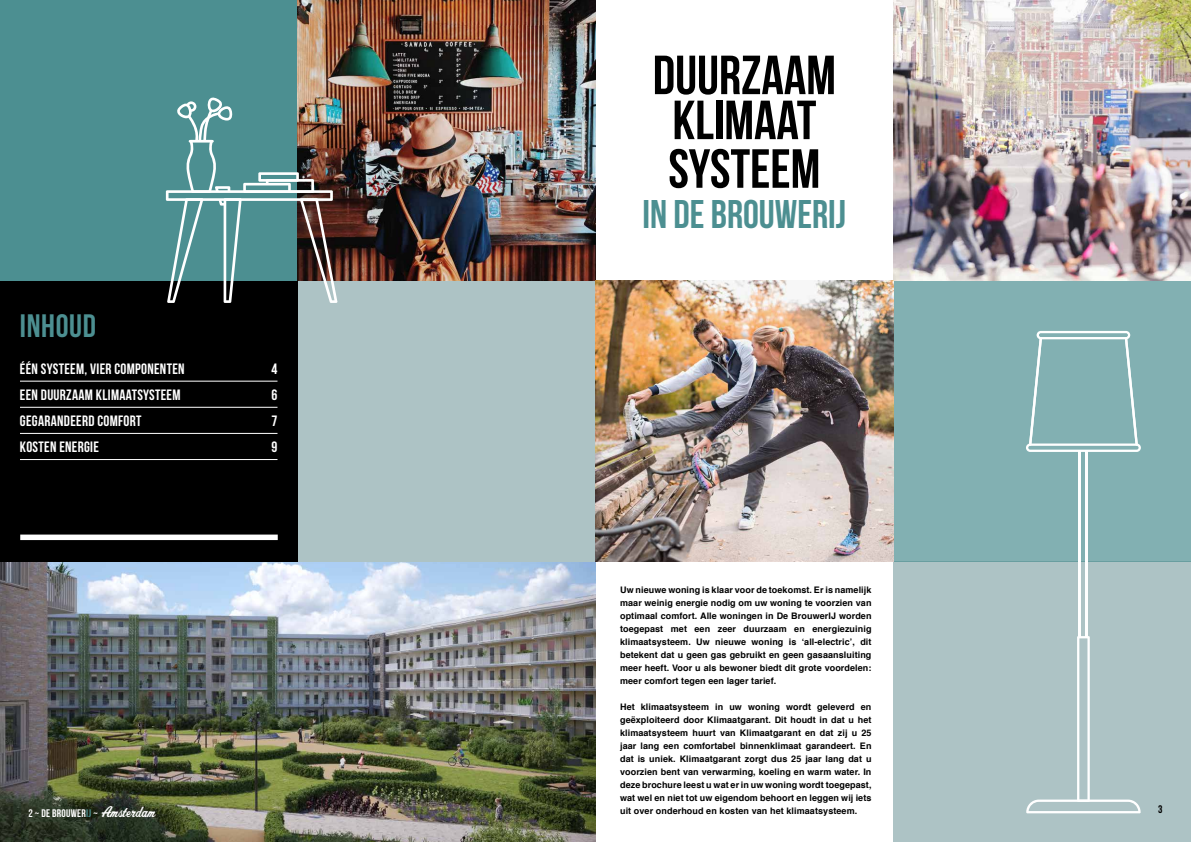
<style>
.page{position:relative;width:1191px;height:842px;background:#fff}
.page>*{position:absolute;margin:0;border:0;box-sizing:border-box;transform-origin:0 0}
.t1{font:55px/46.8px "Bebas Neue";color:#000}
.t2{font:40px "Bebas Neue";color:#4c8f91}
.t3{font:32.4px "Bebas Neue";letter-spacing:.02em;color:#4c8f91}
.t4{font:15px "Bebas Neue";letter-spacing:.02em;color:#fff}
.t5{font:11px "Bebas Neue";letter-spacing:.02em;color:#fff}
.t6{font:11px "Bebas Neue";color:#000}
.t7{font:700 9px/13px "Helvetica";letter-spacing:.01em;color:#000;text-align:justify}
.s1{color:#4c8f91}
.s2{font-family:"Aktuelle";font-size:17px}
</style>
<div class="page">
<div style="left:893px;top:561px;width:298px;height:281px;background:#adc3c5"></div>
<div style="left:893px;top:281px;width:298px;height:280px;background:#82b0b2"></div>
<img style="left:0;top:561px;width:595px;height:281px">
<div style="left:0;top:0;width:298px;height:281px;background:#4c8f91"></div>
<div style="left:298px;top:281px;width:297px;height:280px;background:#adc3c5"></div>
<img style="left:893px;top:0;width:298px;height:281px">
<img style="left:298px;top:0;width:297px;height:281px">
<img style="left:595px;top:281px;width:298px;height:280px">
<div style="left:0;top:281px;width:298px;height:280px;background:#000"></div>
<div style="left:20px;top:535px;width:258px;height:5px;background:#fff"></div>
<hr style="left:20px;top:459px;width:257px;height:1px;background:#fff">
<hr style="left:20px;top:433px;width:257px;height:1px;background:#fff">
<hr style="left:20px;top:407px;width:257px;height:1px;background:#fff">
<hr style="left:20px;top:381px;width:257px;height:1px;background:#fff">
<svg style="left:166px;top:97px;width:171px;height:206px"></svg>
<hr style="left:1078px;top:451px;width:3px;height:186px;background:#fff">
<hr style="left:1085px;top:451px;width:3px;height:186px;background:#fff">
<svg style="left:1026px;top:636px;width:114px;height:177px"></svg>
<svg style="left:1026px;top:331px;width:114px;height:121px"></svg>
<h3 class="t3" style="left:20px;top:308px;width:78px">INHOUD</h3>
<h3 class="t4" style="left:20px;top:360px;width:166px">ÉÉN SYSTEEM, VIER COMPONENTEN</h3>
<h3 class="t4" style="left:271px;top:360px;width:7px">4</h3>
<h3 class="t4" style="left:20px;top:386px;width:162px">EEN DUURZAAM KLIMAATSYSTEEM</h3>
<h3 class="t4" style="left:271px;top:386px;width:7px">6</h3>
<h3 class="t4" style="left:20px;top:412px;width:123px">GEGARANDEERD COMFORT</h3>
<h3 class="t4" style="left:271px;top:412px;width:7px">7</h3>
<h3 class="t4" style="left:20px;top:438px;width:80px">KOSTEN ENERGIE</h3>
<h3 class="t4" style="left:271px;top:438px;width:7px">9</h3>
<p class="t5" style="left:28px;top:807px;width:128px">2 ~ DE BROUWER<span class="s1">IJ</span> ~ <span class="s2">Amsterdam</span></p>
<h1 class="t1" style="left:652px;top:51px;width:185px">DUURZAAM<br>KLIMAAT<br>SYSTEEM</h1>
<h2 class="t2" style="left:642px;top:192px;width:205px">IN DE BROUWERIJ</h2>
<p class="t7" style="left:620px;top:584px;width:253px">Uw nieuwe woning is klaar voor de toekomst. Er is namelijk maar weinig energie nodig om uw woning te voorzien van optimaal comfort. Alle woningen in De BrouwerIJ worden toegepast met een zeer duurzaam en energiezuinig klimaatsysteem. Uw nieuwe woning is ‘all-electric’, dit betekent dat u geen gas gebruikt en geen gasaansluiting meer heeft. Voor u als bewoner biedt dit grote voordelen: meer comfort tegen een lager tarief.</p>
<p class="t7" style="left:620px;top:701px;width:253px">Het klimaatsysteem in uw woning wordt geleverd en geëxploiteerd door Klimaatgarant. Dit houdt in dat u het klimaatsysteem huurt van Klimaatgarant en dat zij u 25 jaar lang een comfortabel binnenklimaat garandeert. En dat is uniek. Klimaatgarant zorgt dus 25 jaar lang dat u voorzien bent van verwarming, koeling en warm water. In deze brochure leest u wat er in uw woning wordt toegepast, wat wel en niet tot uw eigendom behoort en leggen wij iets uit over onderhoud en kosten van het klimaatsysteem.</p>
<p class="t6" style="left:1158px;top:803px;width:6px">3</p>
</div>
